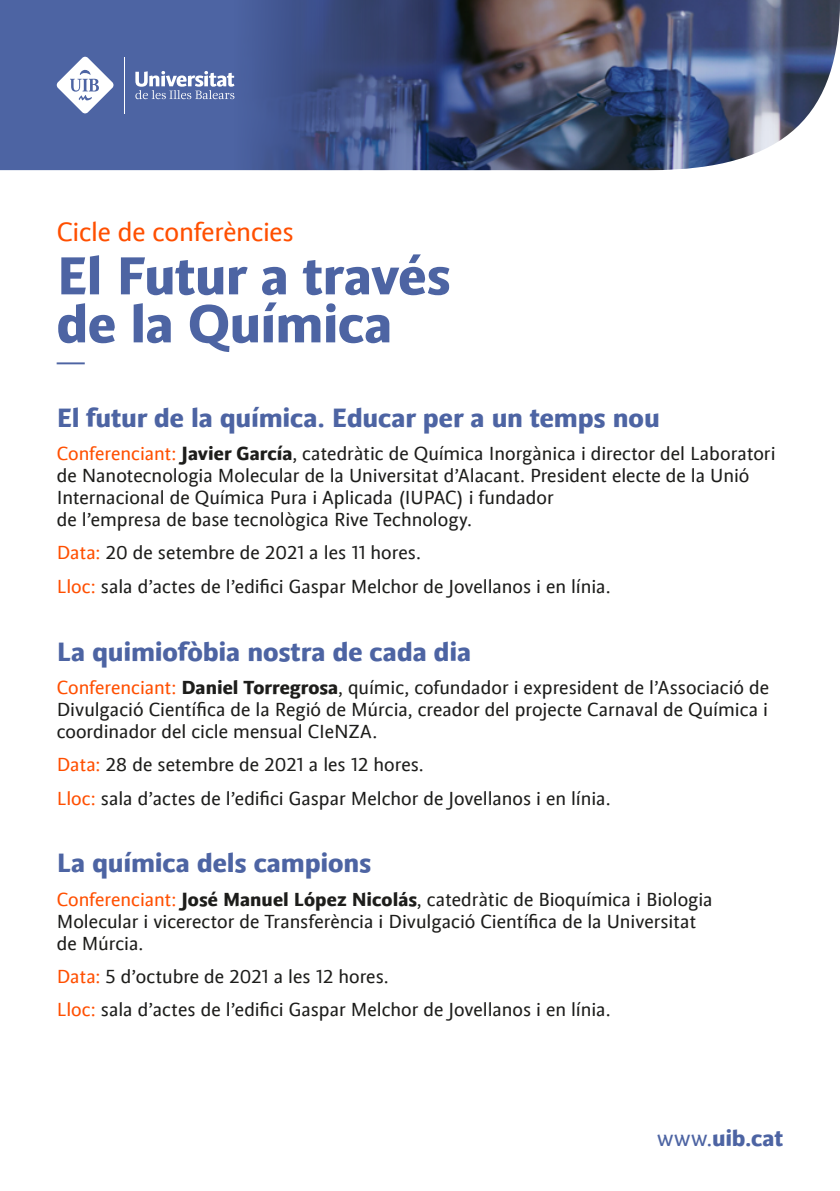
<style>
.page{position:relative;width:840px;height:1191px;background:#fff}
.page>*{position:absolute;margin:0;border:0;box-sizing:border-box;transform-origin:0 0}
.t1{font:700 56px/48px "UI Bsans";letter-spacing:-.015em;color:#4d64a3}
.t2{font:700 28px "UI Bsans";letter-spacing:-.005em;color:#4d64a3}
.t3{font:28px "UI Bsans";letter-spacing:-.01em;color:#ff4f00}
.t4{font:28px "UI Bsans";color:#4d64a3}
.t5{font:700 24px "UI Bsans";letter-spacing:-.005em;color:#4d64a3}
.t6{font:20px/22px "UI Bsans";color:#1d1d1b}
.s1{color:#ff4f00}
.s2{font-weight:700}
.s3{font-weight:400}
</style>
<div class="page">
<img style="left:0;top:0;width:839px;height:170px">
<hr style="left:124px;top:57px;width:1px;height:56px;background:#fff">
<svg style="left:135px;top:71px;width:99px;height:28px"></svg>
<svg style="left:56px;top:56px;width:58px;height:58px"></svg>
<h2 class="t3" style="left:57px;top:215px;width:239px">Cicle de conferències</h2>
<h1 class="t1" style="left:57px;top:251px;width:395px">El Futur a través de la Química</h1>
<h2 class="t4" style="left:57px;top:345px;width:30px">—</h2>
<h2 class="t2" style="left:57px;top:401px;width:604px">El futur de la química. Educar per a un temps nou</h2>
<p class="t6" style="left:57px;top:442px;width:720px"><span class="s1">Conferenciant:</span> <span class="s2">Javier García</span>, catedràtic de Química Inorgànica i director del Laboratori de Nanotecnologia Molecular de la Universitat d’Alacant. President electe de la Unió Internacional de Química Pura i Aplicada (IUPAC) i fundador<br>de l’empresa de base tecnològica Rive Technology.</p>
<p class="t6" style="left:57px;top:536px;width:555px;line-height:33.4px"><span class="s1">Data:</span> 20 de setembre de 2021 a les 11 hores.<br><span class="s1">Lloc:</span> sala d’actes de l’edifici Gaspar Melchor de Jovellanos i en línia.</p>
<h2 class="t2" style="left:57px;top:634px;width:416px">La quimiofòbia nostra de cada dia</h2>
<p class="t6" style="left:57px;top:676px;width:713px;text-align:justify"><span class="s1">Conferenciant:</span> <span class="s2">Daniel Torregrosa</span>, químic, cofundador i expresident de l’Associació de Divulgació Científica de la Regió de Múrcia, creador del projecte Carnaval de Química i coordinador del cicle mensual CIeNZA.</p>
<p class="t6" style="left:57px;top:748px;width:555px;line-height:33.4px"><span class="s1">Data:</span> 28 de setembre de 2021 a les 12 hores.<br><span class="s1">Lloc:</span> sala d’actes de l’edifici Gaspar Melchor de Jovellanos i en línia.</p>
<h2 class="t2" style="left:57px;top:846px;width:316px">La química dels campions</h2>
<p class="t6" style="left:57px;top:888px;width:657px"><span class="s1">Conferenciant:</span> <span class="s2">José Manuel López Nicolás</span>, catedràtic de Bioquímica i Biologia<br>Molecular i vicerector de Transferència i Divulgació Científica de la Universitat de Múrcia.</p>
<p class="t6" style="left:57px;top:959px;width:555px;line-height:33.4px"><span class="s1">Data:</span> 5 d’octubre de 2021 a les 12 hores.<br><span class="s1">Lloc:</span> sala d’actes de l’edifici Gaspar Melchor de Jovellanos i en línia.</p>
<p class="t5" style="left:657px;top:1123px;width:127px"><span class="s3">www.</span>uib.cat</p>
</div>
